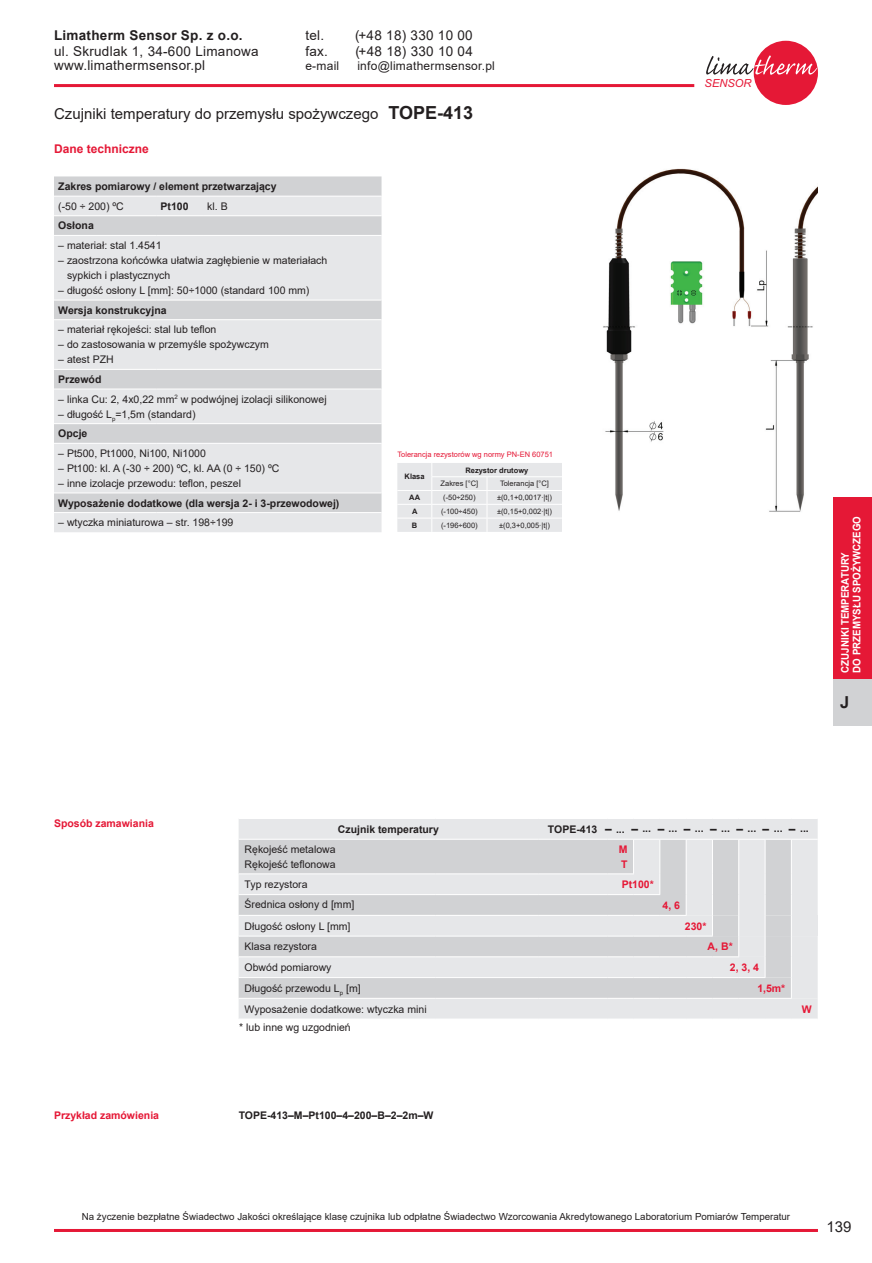
<style>
.page{position:relative;width:872px;height:1263px;background:#fff}
.page>*{position:absolute;margin:0;border:0;box-sizing:border-box;transform-origin:0 0}
.t1{font:700 16.5px "Arial";color:#231f20}
.t2{font:15px "Arial";color:#231f20}
.t3{font:13.5px/14.4px "Arial";letter-spacing:.02em;color:#231f20}
.t4{font:700 13.5px "Arial";letter-spacing:.02em;color:#231f20}
.t5{font:12px "Arial";letter-spacing:.02em;color:#231f20}
.t6{font:700 12px "Arial";color:#e51836}
.t7{font:700 12px "Arial";color:#231f20}
.t8{font:italic 11.1px "Arial";color:#e51836}
.t9{font:10.5px/15px "Arial";color:#231f20}
.t10{font:700 10.5px "Arial";color:#231f20}
.t11{font:700 10.5px/15px "Arial";color:#e51836}
.t12{font:700 10.5px/11.6px "Arial";color:#fff;scale:.93 1}
.t13{font:9.75px "Arial";color:#231f20}
.t14{font:7.5px "Arial";color:#231f20}
.t15{font:7.5px "Arial";color:#e51836}
.t16{font:700 7.5px "Arial";color:#231f20}
.s1{font-weight:700;font-size:18px}
.s2{font-weight:700}
</style>
<div class="page">
<hr style="left:54px;top:1229px;width:764px;height:3px;background:#e51836">
<div style="left:833px;top:497px;width:39px;height:182px;background:#e51836"></div>
<div style="left:833px;top:679px;width:39px;height:46px;background:#d1d2d4"></div>
<div style="left:753px;top:41px;width:65px;height:64px;background:#e51836;border-radius:50%"></div>
<svg style="left:706px;top:55px;width:111px;height:20px"></svg>
<hr style="left:54px;top:84px;width:640px;height:3px;background:#e51836">
<svg style="left:54px;top:176px;width:327px;height:20px;background:#d2d3d5"></svg>
<svg style="left:54px;top:197px;width:327px;height:335px;background:#e0e1e3"></svg>
<hr style="left:54px;top:215px;width:102px;height:1px;background:#fff">
<hr style="left:156px;top:215px;width:47px;height:1px;background:#fff">
<hr style="left:203px;top:215px;width:178px;height:1px;background:#fff">
<hr style="left:54px;top:235px;width:102px;height:1px;background:#fff">
<hr style="left:156px;top:235px;width:47px;height:1px;background:#fff">
<hr style="left:203px;top:235px;width:178px;height:1px;background:#fff">
<hr style="left:54px;top:300px;width:102px;height:1px;background:#fff">
<hr style="left:156px;top:300px;width:47px;height:1px;background:#fff">
<hr style="left:203px;top:300px;width:178px;height:1px;background:#fff">
<hr style="left:54px;top:319px;width:102px;height:1px;background:#fff">
<hr style="left:156px;top:319px;width:47px;height:1px;background:#fff">
<hr style="left:203px;top:319px;width:178px;height:1px;background:#fff">
<hr style="left:54px;top:369px;width:102px;height:1px;background:#fff">
<hr style="left:156px;top:369px;width:47px;height:1px;background:#fff">
<hr style="left:203px;top:369px;width:178px;height:1px;background:#fff">
<hr style="left:54px;top:389px;width:102px;height:1px;background:#fff">
<hr style="left:156px;top:389px;width:47px;height:1px;background:#fff">
<hr style="left:203px;top:389px;width:178px;height:1px;background:#fff">
<hr style="left:54px;top:423px;width:102px;height:1px;background:#fff">
<hr style="left:156px;top:423px;width:47px;height:1px;background:#fff">
<hr style="left:203px;top:423px;width:178px;height:1px;background:#fff">
<hr style="left:54px;top:443px;width:102px;height:1px;background:#fff">
<hr style="left:156px;top:443px;width:47px;height:1px;background:#fff">
<hr style="left:203px;top:443px;width:178px;height:1px;background:#fff">
<hr style="left:54px;top:493px;width:102px;height:1px;background:#fff">
<hr style="left:156px;top:493px;width:47px;height:1px;background:#fff">
<hr style="left:203px;top:493px;width:178px;height:1px;background:#fff">
<hr style="left:54px;top:512px;width:102px;height:1px;background:#fff">
<hr style="left:156px;top:512px;width:47px;height:1px;background:#fff">
<hr style="left:203px;top:512px;width:178px;height:1px;background:#fff">
<div style="left:239px;top:999px;width:578px;height:20px;background:#e6e7e9"></div>
<svg style="left:239px;top:819px;width:578px;height:180px;background:#dcdddf"></svg>
<svg style="left:397px;top:463px;width:165px;height:69px;background:#e7e8ea"></svg>
<img style="left:603px;top:168px;width:214px;height:344px">
<p class="t3" style="left:305px;top:28px;width:20px">tel.</p>
<p class="t3" style="left:355px;top:28px;width:119px">(+48 18) 330 10 00</p>
<p class="t3" style="left:305px;top:44px;width:24px">fax.</p>
<p class="t3" style="left:355px;top:44px;width:119px">(+48 18) 330 10 04</p>
<p class="t5" style="left:305px;top:58px;width:35px">e-mail</p>
<p class="t5" style="left:357px;top:58px;width:139px">info@limathermsensor.pl</p>
<h2 class="t2" style="left:54px;top:104px;width:421px">Czujniki temperatury do przemysłu spożywczego <span class="s1">TOPE-413</span></h2>
<p class="t4" style="left:54px;top:26px;width:190px">Limatherm Sensor Sp. z o.o.</p>
<p class="t3" style="left:54px;top:44px;width:206px">ul. Skrudlak 1, 34-600 Limanowa www.limathermsensor.pl</p>
<p class="t6" style="left:54px;top:140px;width:96px">Dane techniczne</p>
<p class="t10" style="left:58px;top:179px;width:220px">Zakres pomiarowy / element przetwarzający</p>
<p class="t9" style="left:58px;top:198px;width:67px">(-50 ÷ 200) ºC</p>
<p class="t10" style="left:160px;top:199px;width:30px">Pt100</p>
<p class="t9" style="left:207px;top:198px;width:22px">kl. B</p>
<p class="t10" style="left:58px;top:218px;width:37px">Osłona</p>
<p class="t9" style="left:58px;top:238px;width:105px">– materiał: stal 1.4541</p>
<p class="t9" style="left:67px;top:253px;width:262px;text-indent:-9px">– zaostrzona końcówka ułatwia zagłębienie w materiałach sypkich i plastycznych</p>
<p class="t9" style="left:58px;top:283px;width:253px">– długość osłony L [mm]: 50÷1000 (standard 100 mm)</p>
<p class="t10" style="left:58px;top:303px;width:110px">Wersja konstrukcyjna</p>
<p class="t9" style="left:58px;top:322px;width:160px">– materiał rękojeści: stal lub teflon</p>
<p class="t9" style="left:58px;top:337px;width:212px">– do zastosowania w przemyśle spożywczym</p>
<p class="t9" style="left:58px;top:352px;width:57px">– atest PZH</p>
<p class="t10" style="left:58px;top:372px;width:45px">Przewód</p>
<p class="t9" style="left:58px;top:391px;width:270px">– linka Cu: 2, 4x0,22 mm<sup>2</sup> w podwójnej izolacji silikonowej</p>
<p class="t9" style="left:58px;top:404px;width:139px;line-height:19.6px">– długość L<sub>p</sub>=1,5m (standard)<br><span class="s2">Opcje</span></p>
<p class="t9" style="left:58px;top:446px;width:149px">– Pt500, Pt1000, Ni100, Ni1000</p>
<p class="t9" style="left:58px;top:461px;width:223px">– Pt100: kl. A (-30 ÷ 200) ºC, kl. AA (0 ÷ 150) ºC</p>
<p class="t9" style="left:58px;top:476px;width:184px">– inne izolacje przewodu: teflon, peszel</p>
<p class="t10" style="left:58px;top:495px;width:283px">Wyposażenie dodatkowe (dla wersja 2- i 3-przewodowej)</p>
<p class="t9" style="left:58px;top:515px;width:177px">– wtyczka miniaturowa – str. 198÷199</p>
<p class="t15" style="left:397px;top:450px;width:157px">Tolerancja rezystorów wg normy PN-EN 60751</p>
<p class="t16" style="left:404px;top:472px;width:22px">Klasa</p>
<p class="t16" style="left:465px;top:465px;width:64px">Rezystor drutowy</p>
<p class="t14" style="left:440px;top:479px;width:39px">Zakres [°C]</p>
<p class="t14" style="left:500px;top:479px;width:50px">Tolerancja [°C]</p>
<p class="t16" style="left:409px;top:492px;width:12px">AA</p>
<p class="t14" style="left:443px;top:492px;width:34px">(-50÷250)</p>
<p class="t14" style="left:497px;top:492px;width:56px">±(0,1+0,0017∙|t|)</p>
<p class="t16" style="left:412px;top:506px;width:7px">A</p>
<p class="t14" style="left:441px;top:506px;width:38px">(-100÷450)</p>
<p class="t14" style="left:497px;top:506px;width:56px">±(0,15+0,002∙|t|)</p>
<p class="t16" style="left:412px;top:520px;width:7px">B</p>
<p class="t14" style="left:441px;top:520px;width:38px">(-196÷600)</p>
<p class="t14" style="left:499px;top:520px;width:52px">±(0,3+0,005∙|t|)</p>
<p class="t8" style="left:704px;top:76px;width:48px">SENSOR</p>
<p class="t12" style="left:839px;top:672px;width:170px;rotate:-90deg">CZUJNIKI TEMPERATURY<br>DO PRZEMYSŁU SPOŻYWCZEGO</p>
<h1 class="t1" style="left:840px;top:691px;width:11px">J</h1>
<p class="t11" style="left:54px;top:816px;width:101px">Sposób zamawiania</p>
<p class="t10" style="left:338px;top:821px;width:102px">Czujnik temperatury</p>
<p class="t10" style="left:548px;top:821px;width:51px">TOPE-413</p>
<p class="t10" style="left:616px;top:821px;width:10px">...</p>
<p class="t10" style="left:642px;top:821px;width:10px">...</p>
<p class="t10" style="left:668px;top:821px;width:10px">...</p>
<p class="t10" style="left:695px;top:821px;width:10px">...</p>
<p class="t10" style="left:721px;top:821px;width:10px">...</p>
<p class="t10" style="left:747px;top:821px;width:10px">...</p>
<p class="t10" style="left:774px;top:821px;width:10px">...</p>
<p class="t10" style="left:800px;top:821px;width:10px">...</p>
<p class="t7" style="left:605px;top:820px;width:34px">– –</p>
<p class="t7" style="left:658px;top:820px;width:34px">– –</p>
<p class="t7" style="left:710px;top:820px;width:34px">– –</p>
<p class="t7" style="left:762px;top:820px;width:34px">– –</p>
<p class="t9" style="left:245px;top:842px;width:93px">Rękojeść metalowa<br>Rękojeść teflonowa</p>
<p class="t11" style="left:619px;top:842px;width:10px">M<br>T</p>
<p class="t9" style="left:245px;top:876px;width:65px">Typ rezystora</p>
<p class="t11" style="left:621px;top:877px;width:34px">Pt100*</p>
<p class="t9" style="left:245px;top:897px;width:111px">Średnica osłony d [mm]</p>
<p class="t11" style="left:662px;top:898px;width:19px">4, 6</p>
<p class="t9" style="left:245px;top:918px;width:107px">Długość osłony L [mm]</p>
<p class="t11" style="left:685px;top:918px;width:23px">230*</p>
<p class="t9" style="left:245px;top:939px;width:74px">Klasa rezystora</p>
<p class="t11" style="left:707px;top:939px;width:27px">A, B*</p>
<p class="t9" style="left:245px;top:960px;width:88px">Obwód pomiarowy</p>
<p class="t11" style="left:730px;top:960px;width:31px">2, 3, 4</p>
<p class="t9" style="left:245px;top:980px;width:118px">Długość przewodu L<sub>p</sub> [m]</p>
<p class="t11" style="left:757px;top:981px;width:30px">1,5m*</p>
<p class="t9" style="left:245px;top:1001px;width:183px">Wyposażenie dodatkowe: wtyczka mini</p>
<p class="t11" style="left:801px;top:1001px;width:11px">W</p>
<p class="t9" style="left:239px;top:1019px;width:113px">* lub inne wg uzgodnień</p>
<p class="t11" style="left:54px;top:1108px;width:107px">Przykład zamówienia</p>
<p class="t10" style="left:239px;top:1108px;width:196px">TOPE-413–M–Pt100–4–200–B–2–2m–W</p>
<p class="t13" style="left:82px;top:1210px;width:710px">Na życzenie bezpłatne Świadectwo Jakości określające klasę czujnika lub odpłatne Świadectwo Wzorcowania Akredytowanego Laboratorium Pomiarów Temperatur</p>
<h2 class="t2" style="left:826px;top:1216px;width:27px">139</h2>
</div>
